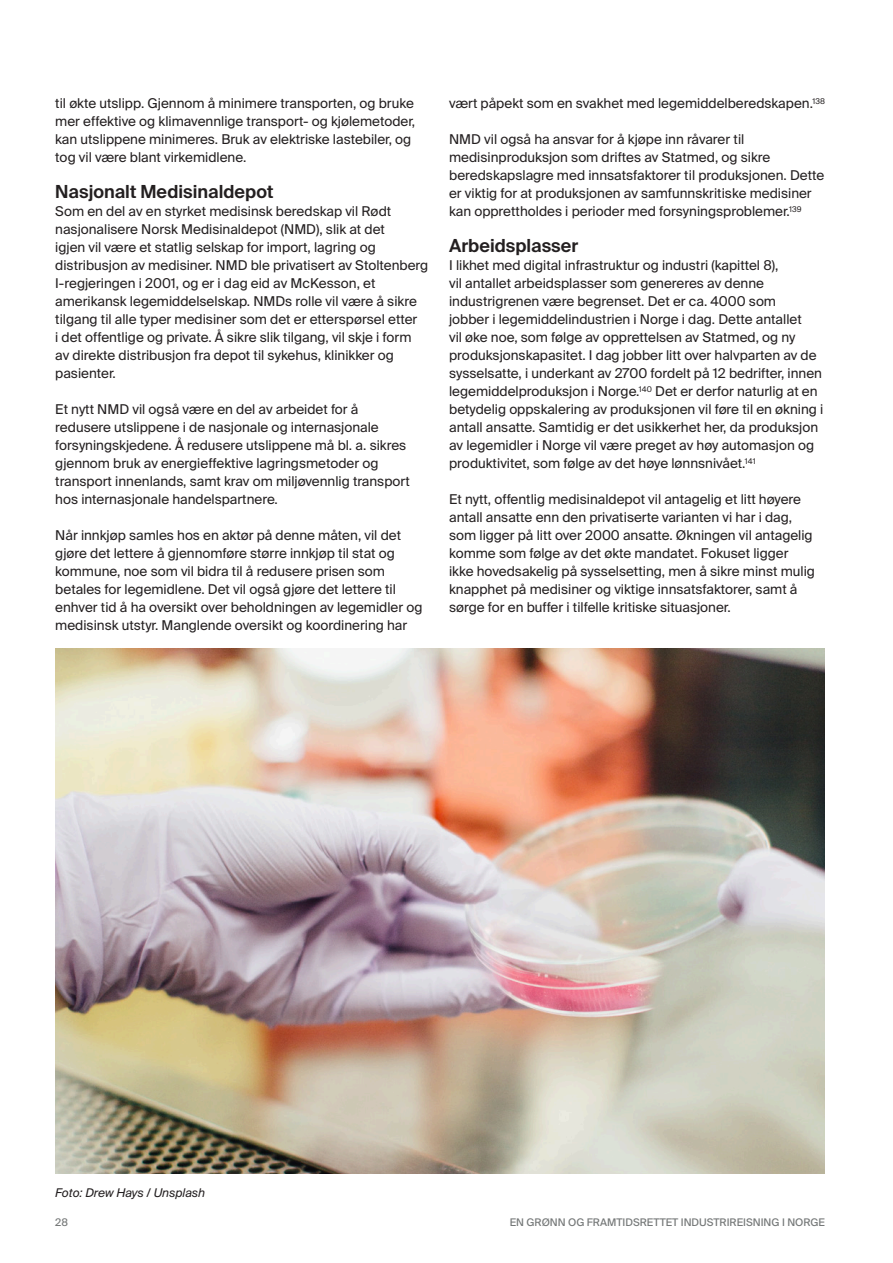
<style>
.page{position:relative;width:893px;height:1263px;background:#fff}
.page>*{position:absolute;margin:0;border:0;box-sizing:border-box;transform-origin:0 0}
.Underoverskrift{font:600 18px "Suisse Intl";color:#231f20}
.Brødtekst{font:13.5px/18px "Suisse Intl";color:#231f20}
.Kilde_og_bildetekst{font:italic 12px "Suisse Intl";color:#231f20}
.t1{font:10.5px "Suisse Intl";color:#757878}
</style>
<div class="page">
<img style="left:55px;top:648px;width:770px;height:526px">
<p class="Brødtekst" style="left:55px;top:94px;width:361px">til økte utslipp. Gjennom å minimere transporten, og bruke mer effektive og klimavennlige transport- og kjølemetoder, kan utslippene minimeres. Bruk av elektriske lastebiler, og tog vil være blant virkemidlene.</p>
<p class="Underoverskrift" style="left:55px;top:181px;width:220px">Nasjonalt Medisinaldepot</p>
<p class="Brødtekst" style="left:55px;top:202px;width:374px">Som en del av en styrket medisinsk beredskap vil Rødt nasjonalisere Norsk Medisinaldepot (NMD), slik at det<br>igjen vil være et statlig selskap for import, lagring og distribusjon av medisiner. NMD ble privatisert av Stoltenberg I-regjeringen i 2001, og er i dag eid av McKesson, et amerikansk legemiddelselskap. NMDs rolle vil være å sikre tilgang til alle typer medisiner som det er etterspørsel etter<br>i det offentlige og private. Å sikre slik tilgang, vil skje i form av direkte distribusjon fra depot til sykehus, klinikker og pasienter.</p>
<p class="Brødtekst" style="left:55px;top:400px;width:356px">Et nytt NMD vil også være en del av arbeidet for å redusere utslippene i de nasjonale og internasjonale forsyningskjedene. Å redusere utslippene må bl. a. sikres gjennom bruk av energieffektive lagringsmetoder og transport innenlands, samt krav om miljøvennlig transport hos internasjonale handelspartnere.</p>
<p class="Brødtekst" style="left:55px;top:526px;width:369px">Når innkjøp samles hos en aktør på denne måten, vil det gjøre det lettere å gjennomføre større innkjøp til stat og kommune, noe som vil bidra til å redusere prisen som betales for legemidlene. Det vil også gjøre det lettere til enhver tid å ha oversikt over beholdningen av legemidler og medisinsk utstyr. Manglende oversikt og koordinering har</p>
<p class="Brødtekst" style="left:449px;top:94px;width:377px">vært påpekt som en svakhet med legemiddelberedskapen.<sup>138</sup></p>
<p class="Brødtekst" style="left:449px;top:130px;width:377px">NMD vil også ha ansvar for å kjøpe inn råvarer til medisinproduksjon som driftes av Statmed, og sikre beredskapslagre med innsatsfaktorer til produksjonen. Dette er viktig for at produksjonen av samfunnskritiske medisiner kan opprettholdes i perioder med forsyningsproblemer.<sup>139</sup></p>
<p class="Underoverskrift" style="left:449px;top:235px;width:131px">Arbeidsplasser</p>
<p class="Brødtekst" style="left:449px;top:256px;width:376px">I likhet med digital infrastruktur og industri (kapittel 8),<br>vil antallet arbeidsplasser som genereres av denne industrigrenen være begrenset. Det er ca. 4000 som<br>jobber i legemiddelindustrien i Norge i dag. Dette antallet<br>vil øke noe, som følge av opprettelsen av Statmed, og ny produksjonskapasitet. I dag jobber litt over halvparten av de sysselsatte, i underkant av 2700 fordelt på 12 bedrifter, innen legemiddelproduksjon i Norge.<sup>140</sup> Det er derfor naturlig at en betydelig oppskalering av produksjonen vil føre til en økning i antall ansatte. Samtidig er det usikkerhet her, da produksjon av legemidler i Norge vil være preget av høy automasjon og produktivitet, som følge av det høye lønnsnivået.<sup>141</sup></p>
<p class="Brødtekst" style="left:449px;top:490px;width:367px">Et nytt, offentlig medisinaldepot vil antagelig et litt høyere antall ansatte enn den privatiserte varianten vi har i dag, som ligger på litt over 2000 ansatte. Økningen vil antagelig komme som følge av det økte mandatet. Fokuset ligger ikke hovedsakelig på sysselsetting, men å sikre minst mulig knapphet på medisiner og viktige innsatsfaktorer, samt å sørge for en buffer i tilfelle kritiske situasjoner.</p>
<p class="Kilde_og_bildetekst" style="left:55px;top:1186px;width:151px">Foto: Drew Hays / Unsplash</p>
<p class="t1" style="left:55px;top:1216px;width:14px">28</p>
<p class="t1" style="left:510px;top:1216px;width:317px">EN GRØNN OG FRAMTIDSRETTET INDUSTRIREISNING I NORGE</p>
</div>
